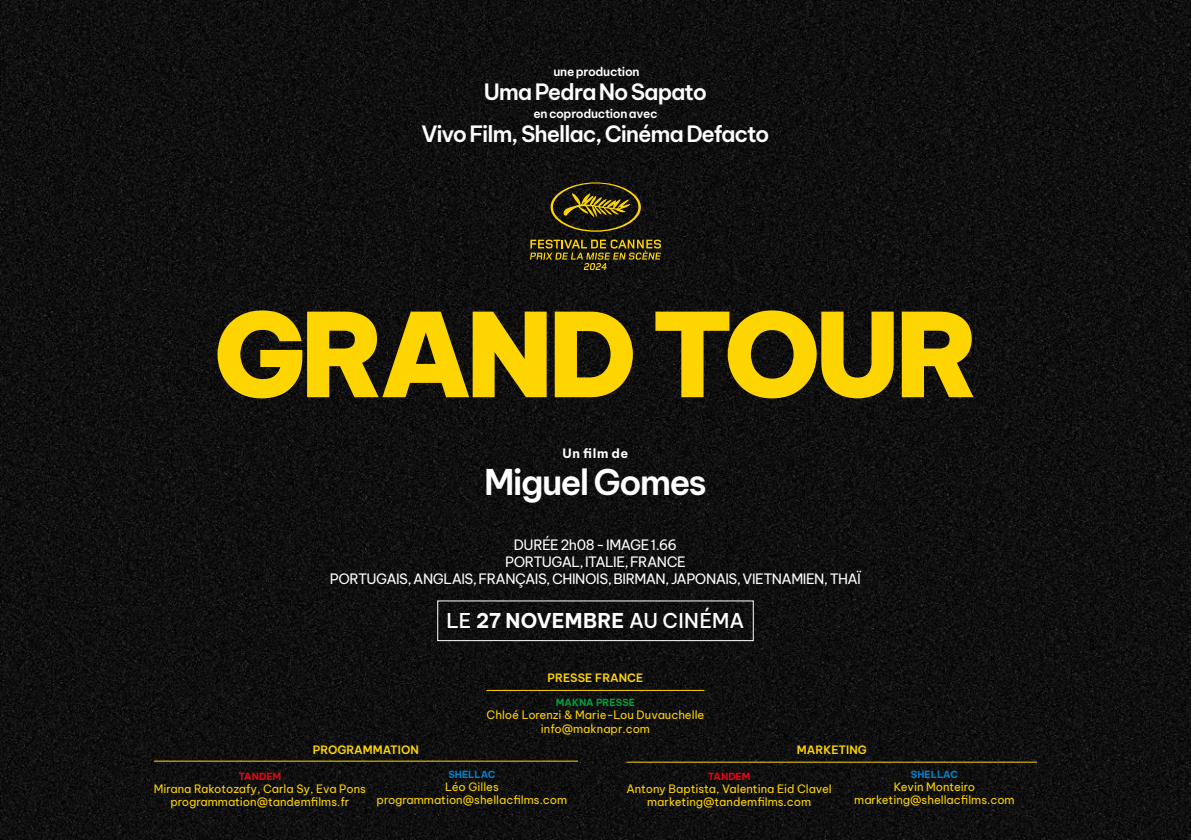
<style>
.page{position:relative;width:1191px;height:840px;background:#fff}
.page>*{position:absolute;margin:0;border:0;box-sizing:border-box;transform-origin:0 0}
.t1{font:600 34.8px "Be Vietnam Pro";letter-spacing:-.05em;color:#fff}
.t2{font:600 22px "Be Vietnam Pro";letter-spacing:-.05em;color:#fff}
.t3{font:500 20px "Be Vietnam Pro";letter-spacing:.005em;color:#fff}
.t4{font:14px/17px "Be Vietnam Pro";letter-spacing:-.04em;color:#fff;text-align:center}
.t5{font:700 12.6px "Be Vietnam Pro";color:#fff}
.t6{font:600 12px "Be Vietnam Pro";letter-spacing:-.025em;color:#fff}
.t7{font:11.4px/13px "Be Vietnam Pro";color:#ffd500;text-align:center}
.t8{font:600 11.4px "Be Vietnam Pro";color:#ffd500}
.t9{font:700 9.8px "Be Vietnam Pro";color:#0081c9}
.t10{font:700 9.8px "Be Vietnam Pro";color:#e30613}
.t11{font:700 9.8px "Be Vietnam Pro";color:#009d3c}
.s1{font-weight:700}
</style>
<div class="page">
<img style="left:0;top:0;width:1191px;height:839px">
<hr style="left:486px;top:689px;width:218px;height:1px;background:#ffd500">
<hr style="left:154px;top:760px;width:424px;height:1px;background:#ffd500">
<hr style="left:626px;top:761px;width:411px;height:1px;background:#ffd500">
<svg style="left:550px;top:182px;width:91px;height:49px;background:#3d350c"></svg>
<svg style="left:530px;top:239px;width:131px;height:31px;background:#443b0b"></svg>
<svg style="left:217px;top:310px;width:756px;height:88px;background:#9b8206"></svg>
<p class="t6" style="left:553px;top:61px;width:88px">une production</p>
<h2 class="t2" style="left:484px;top:73px;width:225px">Uma Pedra No Sapato</h2>
<p class="t6" style="left:533px;top:103px;width:126px">en coproduction avec</p>
<h2 class="t2" style="left:421px;top:115px;width:350px">Vivo Film, Shellac, Cinéma Defacto</h2>
<p class="t5" style="left:562px;top:442px;width:67px">Un film de</p>
<h1 class="t1" style="left:484px;top:452px;width:224px">Miguel Gomes</h1>
<p class="t4" style="left:330px;top:534px;width:532px">DURÉE 2h08 - IMAGE 1.66<br>PORTUGAL, ITALIE, FRANCE<br>PORTUGAIS, ANGLAIS, FRANÇAIS, CHINOIS, BIRMAN, JAPONAIS, VIETNAMIEN, THAÏ</p>
<h3 class="t3" style="left:446px;top:603px;width:299px">LE <span class="s1">27 NOVEMBRE</span> AU CINÉMA</h3>
<p class="t8" style="left:313px;top:739px;width:108px">PROGRAMMATION</p>
<p class="t8" style="left:547px;top:668px;width:97px">PRESSE FRANCE</p>
<p class="t11" style="left:556px;top:694px;width:81px">MAKNA PRESSE</p>
<p class="t7" style="left:486px;top:707px;width:219px">Chloé Lorenzi &amp; Marie-Lou Duvauchelle info@maknapr.com</p>
<p class="t8" style="left:797px;top:739px;width:71px">MARKETING</p>
<p class="t10" style="left:238px;top:767px;width:44px">TANDEM</p>
<p class="t7" style="left:154px;top:780px;width:214px">Mirana Rakotozafy, Carla Sy, Eva Pons programmation@tandemfilms.fr</p>
<p class="t9" style="left:448px;top:765px;width:49px">SHELLAC</p>
<p class="t7" style="left:376px;top:778px;width:192px">Léo Gilles programmation@shellacfilms.com</p>
<p class="t10" style="left:708px;top:767px;width:44px">TANDEM</p>
<p class="t7" style="left:626px;top:780px;width:207px">Antony Baptista, Valentina Eid Clavel marketing@tandemfilms.com</p>
<p class="t9" style="left:911px;top:765px;width:49px">SHELLAC</p>
<p class="t7" style="left:854px;top:778px;width:162px">Kevin Monteiro marketing@shellacfilms.com</p>
</div>
